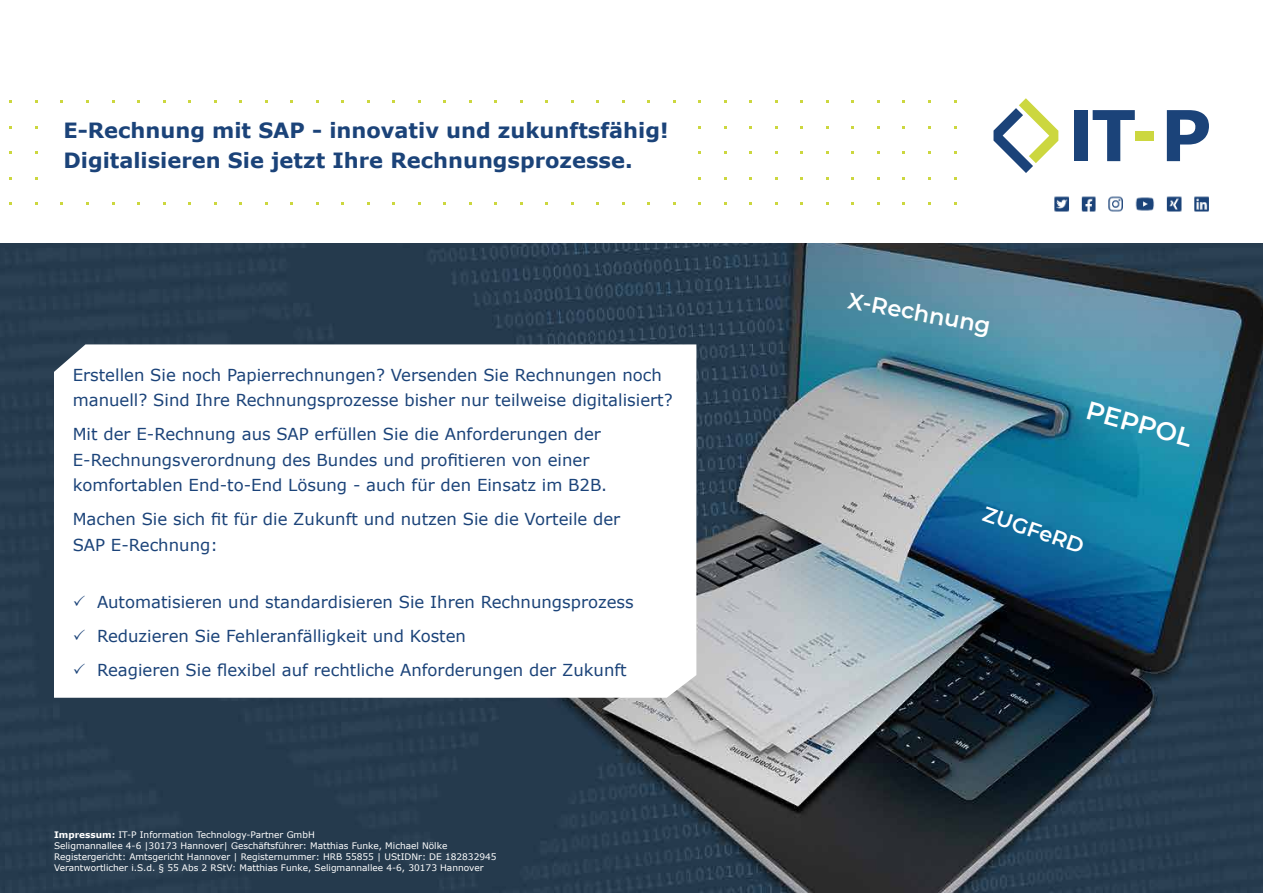
<style>
.page{position:relative;width:1263px;height:893px;background:#fff}
.page>*{position:absolute;margin:0;border:0;box-sizing:border-box;transform-origin:0 0}
.t1{font:600 25.5px "Montserrat";color:#fff}
.t2{font:600 22.5px "Montserrat";color:#fff}
.t3{font:700 21px/30px "Verdana";color:#1b4379}
.t4{font:600 21px "Montserrat";color:#fff}
.t5{font:16.5px/25.5px "Verdana";color:#1b4379}
.t6{font:9px/10.8px "Verdana";color:#fff}
.s1{font-weight:700}
</style>
<div class="page">
<div style="left:1135px;top:131px;width:18px;height:10px;background:#ccd73f"></div>
<div style="left:1074px;top:110px;width:13px;height:51px;background:#1b4379"></div>
<svg style="left:1093px;top:110px;width:42px;height:51px"></svg>
<svg style="left:1167px;top:110px;width:42px;height:51px"></svg>
<svg style="left:993px;top:98px;width:65px;height:75px"></svg>
<img style="left:1054px;top:196px;width:155px;height:16px">
<img style="left:0;top:243px;width:1263px;height:650px">
<svg style="left:54px;top:344px;width:642px;height:354px"></svg>
<svg style="left:74px;top:595px;width:11px;height:11px"></svg>
<svg style="left:74px;top:629px;width:11px;height:11px"></svg>
<svg style="left:74px;top:663px;width:11px;height:11px"></svg>
<p class="t3" style="left:63px;top:115px;width:607px">E-Rechnung mit SAP - innovativ und zukunftsfähig!<br>Digitalisieren Sie jetzt Ihre Rechnungsprozesse.</p>
<p class="t5" style="left:73px;top:362px;width:601px">Erstellen Sie noch Papierrechnungen? Versenden Sie Rechnungen noch manuell? Sind Ihre Rechnungsprozesse bisher nur teilweise digitalisiert?</p>
<p class="t5" style="left:73px;top:421px;width:536px">Mit der E-Rechnung aus SAP erfüllen Sie die Anforderungen der<br>E-Rechnungsverordnung des Bundes und profitieren von einer komfortablen End-to-End Lösung - auch für den Einsatz im B2B.</p>
<p class="t5" style="left:73px;top:506px;width:549px">Machen Sie sich fit für die Zukunft und nutzen Sie die Vorteile der<br>SAP E-Rechnung:</p>
<p class="t5" style="left:97px;top:585px;width:538px;line-height:34px">Automatisieren und standardisieren Sie Ihren Rechnungsprozess<br>Reduzieren Sie Fehleranfälligkeit und Kosten<br>Reagieren Sie flexibel auf rechtliche Anforderungen der Zukunft</p>
<p class="t6" style="left:54px;top:829px;width:444px"><span class="s1">Impressum:</span> IT-P Information Technology-Partner GmbH<br>Seligmannallee 4-6 |30173 Hannover| Geschäftsführer: Matthias Funke, Michael Nölke Registergericht: Amtsgericht Hannover | Registernummer: HRB 55855 | UStIDNr: DE 182832945<br>Verantwortlicher i.S.d. § 55 Abs 2 RStV: Matthias Funke, Seligmannallee 4-6, 30173 Hannover</p>
<h2 class="t2" style="left:851px;top:284px;width:146px;rotate:10deg">X-Rechnung</h2>
<h1 class="t1" style="left:1092px;top:392px;width:110px;rotate:16deg">PEPPOL</h1>
<p class="t4" style="left:988px;top:499px;width:107px;rotate:19deg">ZUGFeRD</p>
</div>
